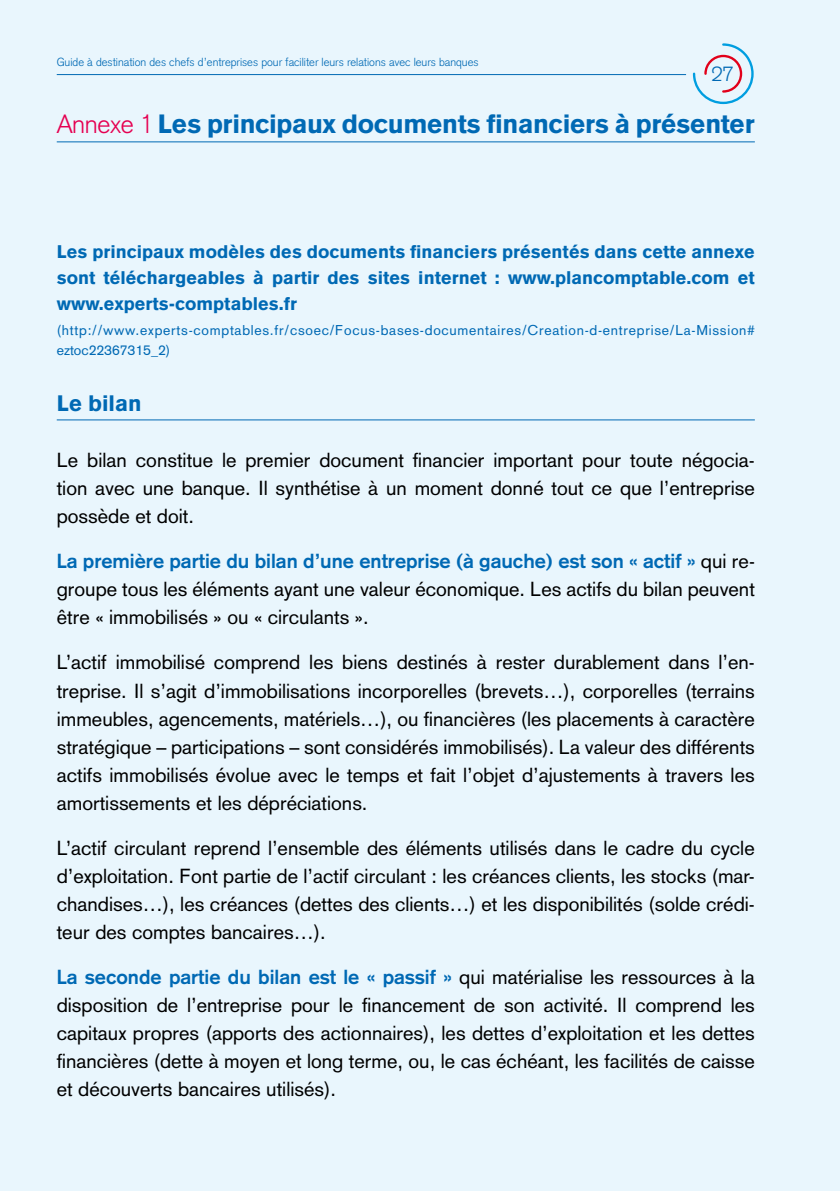
<style>
.page{position:relative;width:840px;height:1191px;background:#fff}
.page>*{position:absolute;margin:0;border:0;box-sizing:border-box;transform-origin:0 0}
.t1{font:900 26px "Basic Commercial LT";letter-spacing:-.015em;color:#0069b4}
.t2{font:900 22px "Basic Commercial LT";color:#0069b4}
.t3{font:300 20.2px "Basic Commercial LT";color:#0069b4}
.t4{font:20px/28px "Basic Commercial LT";color:#000;text-align:justify}
.t5{font:900 18px/26px "Basic Commercial LT";color:#0069b4;text-align:justify}
.t6{font:14px/20px "Basic Commercial LT";letter-spacing:.05em;color:#0069b4}
.t7{font:300 11.6px "Basic Commercial LT";color:#0069b4}
.s1{font-weight:300;color:#e50051}
.s2{font-weight:700;color:#0069b4}
</style>
<div class="page">
<div style="left:0;top:0;width:839px;height:1191px;background:#e9f6fd"></div>
<svg style="left:692px;top:43px;width:62px;height:62px"></svg>
<hr style="left:57px;top:74px;width:628px;height:1px;background:#0069b4">
<hr style="left:57px;top:141px;width:697px;height:1px;background:#0069b4">
<hr style="left:57px;top:419px;width:697px;height:1px;background:#0069b4">
<p class="t7" style="left:57px;top:55px;width:423px">Guide à destination des chefs d’entreprises pour faciliter leurs relations avec leurs banques</p>
<p class="t3" style="left:711px;top:62px;width:24px">27</p>
<h1 class="t1" style="left:57px;top:108px;width:699px"><span class="s1">Annexe 1</span> Les principaux documents financiers à présenter</h1>
<p class="t5" style="left:57px;top:238px;width:699px">Les principaux modèles des documents financiers présentés dans cette annexe sont téléchargeables à partir des sites internet : www.plancomptable.com et www.experts-comptables.fr</p>
<p class="t6" style="left:57px;top:320px;width:699px">(http://www.experts-comptables.fr/csoec/Focus-bases-documentaires/Creation-d-entreprise/La-Mission# eztoc22367315_2)</p>
<p class="t2" style="left:57px;top:390px;width:86px">Le bilan</p>
<p class="t4" style="left:57px;top:446px;width:699px">Le bilan constitue le premier document financier important pour toute négocia&shy;tion avec une banque. Il synthétise à un moment donné tout ce que l’entreprise possède et doit.</p>
<p class="t4" style="left:57px;top:547px;width:699px"><span class="s2">La première partie du bilan d’une entreprise (à gauche) est son « actif »</span> qui re&shy;groupe tous les éléments ayant une valeur économique. Les actifs du bilan peuvent être « immobilisés » ou « circulants ».</p>
<p class="t4" style="left:57px;top:648px;width:699px">L’actif immobilisé comprend les biens destinés à rester durablement dans l’en&shy;treprise. Il s’agit d’immobilisations incorporelles (brevets…), corporelles (terrains immeubles, agencements, matériels…), ou financières (les placements à caractère stratégique – participations – sont considérés immobilisés). La valeur des différents actifs immobilisés évolue avec le temps et fait l’objet d’ajustements à travers les amortissements et les dépréciations.</p>
<p class="t4" style="left:57px;top:833px;width:699px">L’actif circulant reprend l’ensemble des éléments utilisés dans le cadre du cycle d’exploitation. Font partie de l’actif circulant : les créances clients, les stocks (mar&shy;chandises…), les créances (dettes des clients…) et les disponibilités (solde crédi&shy;teur des comptes bancaires…).</p>
<p class="t4" style="left:57px;top:962px;width:699px"><span class="s2">La seconde partie du bilan est le « passif »</span> qui matérialise les ressources à la disposition de l’entreprise pour le financement de son activité. Il comprend les capitaux propres (apports des actionnaires), les dettes d’exploitation et les dettes financières (dette à moyen et long terme, ou, le cas échéant, les facilités de caisse et découverts bancaires utilisés).</p>
</div>
